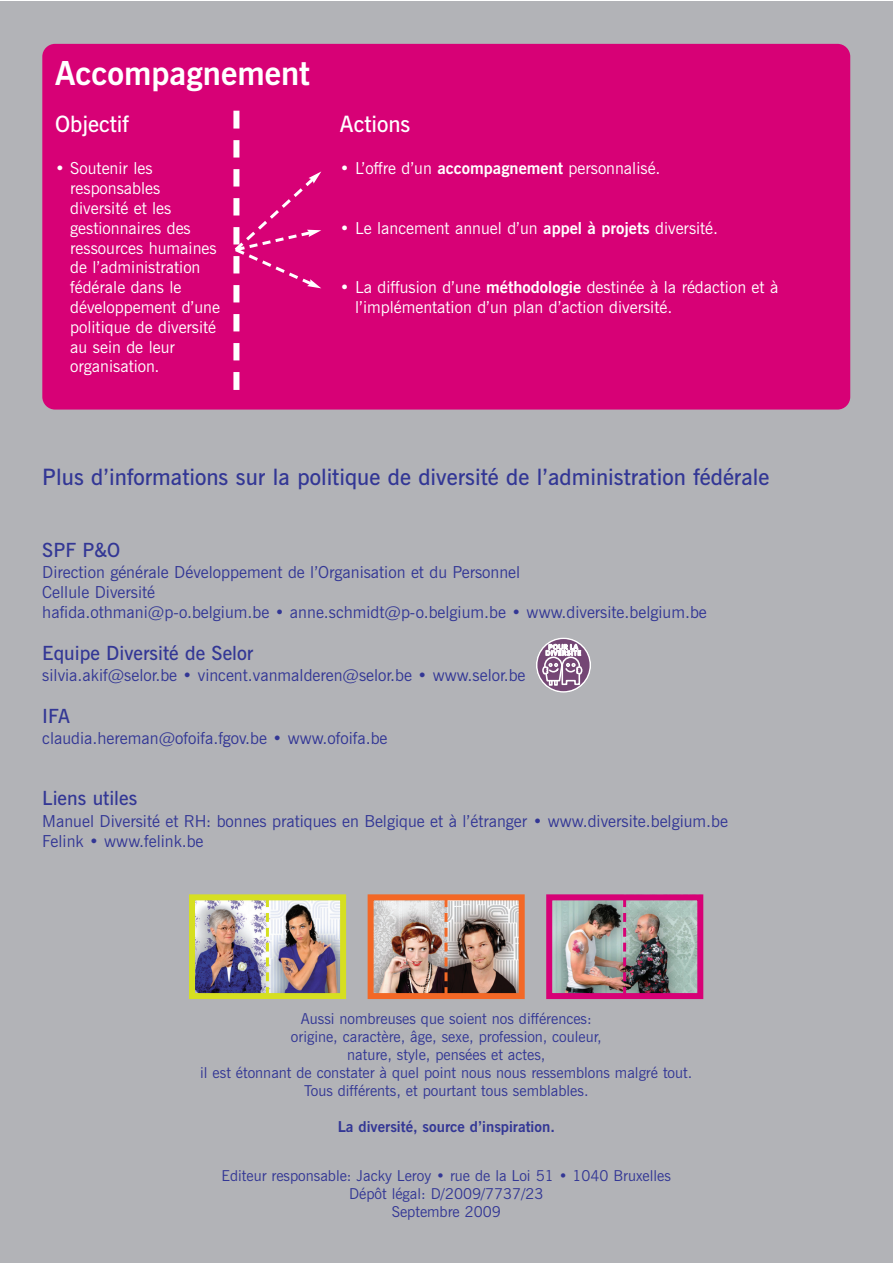
<style>
.page{position:relative;width:893px;height:1263px;background:#fff}
.page>*{position:absolute;margin:0;border:0;box-sizing:border-box;transform-origin:0 0}
.t1{font:700 33px "News Gothic BT";color:#fff}
.t2{font:600 22.5px "News Gothic BT";color:#333795}
.t3{font:600 22.5px "News Gothic BT";color:#fff}
.t4{font:600 19.5px "News Gothic BT";color:#333795}
.t5{font:16.5px/19.8px "News Gothic BT";color:#333795}
.t6{font:16.5px/19.8px "News Gothic BT";color:#fff}
.t7{font:15px/18px "News Gothic BT";color:#333795;text-align:center}
.t8{font:700 15px "News Gothic BT";color:#333795}
.s1{font-weight:700}
</style>
<div class="page">
<div style="left:0;top:1px;width:893px;height:1262px;background:#b2b3b7"></div>
<img style="left:626px;top:901px;width:70px;height:91px">
<div style="left:42px;top:44px;width:808px;height:366px;background:#d70176;border-radius:13px"></div>
<div style="left:233px;top:111px;width:6px;height:18px;background:#fff"></div>
<div style="left:233px;top:372px;width:6px;height:18px;background:#fff"></div>
<svg style="left:233px;top:140px;width:88px;height:221px"></svg>
<img style="left:196px;top:901px;width:143px;height:91px">
<div style="left:189px;top:894px;width:157px;height:105px;border:6px solid #d6df21"></div>
<svg style="left:266px;top:898px;width:3px;height:98px"></svg>
<img style="left:375px;top:901px;width:143px;height:91px">
<div style="left:368px;top:894px;width:157px;height:105px;border:6px solid #f36826"></div>
<svg style="left:444px;top:898px;width:3px;height:98px"></svg>
<img style="left:553px;top:901px;width:70px;height:91px">
<div style="left:546px;top:894px;width:157px;height:105px;border:6px solid #d70176"></div>
<svg style="left:623px;top:898px;width:3px;height:98px"></svg>
<svg style="left:537px;top:638px;width:53px;height:54px"></svg>
<div style="left:536px;top:637px;width:55px;height:56px;border:2px solid #fff;border-radius:50%"></div>
<svg style="left:542px;top:644px;width:40px;height:42px;background:#b198b1"></svg>
<h1 class="t1" style="left:55px;top:60px;width:256px">Accompagnement</h1>
<h2 class="t3" style="left:55px;top:115px;width:75px">Objectif</h2>
<p class="t6" style="left:70px;top:160px;width:151px;text-indent:-15px">• Soutenir les responsables diversité et les gestionnaires des ressources humaines de l’administration fédérale dans le développement d’une politique de diversité au sein de leur organisation.</p>
<h2 class="t3" style="left:340px;top:115px;width:72px">Actions</h2>
<p class="t6" style="left:340px;top:160px;width:322px">• L’offre d’un <span class="s1">accompagnement</span> personnalisé.</p>
<p class="t6" style="left:340px;top:219px;width:380px">• Le lancement annuel d’un <span class="s1">appel à projets</span> diversité.</p>
<p class="t6" style="left:355px;top:279px;width:425px;text-indent:-15px">• La diffusion d’une <span class="s1">méthodologie</span> destinée à la rédaction et à l’implémentation d’un plan d’action diversité.</p>
<h2 class="t2" style="left:42px;top:469px;width:729px">Plus d’informations sur la politique de diversité de l’administration fédérale</h2>
<p class="t4" style="left:42px;top:542px;width:80px">SPF P&amp;O</p>
<p class="t5" style="left:42px;top:564px;width:666px">Direction générale Développement de l’Organisation et du Personnel<br>Cellule Diversité<br>hafida.othmani@p-o.belgium.be • anne.schmidt@p-o.belgium.be • www.diversite.belgium.be</p>
<p class="t4" style="left:42px;top:645px;width:213px">Equipe Diversité de Selor</p>
<p class="t5" style="left:42px;top:666px;width:485px">silvia.akif@selor.be • vincent.vanmalderen@selor.be • www.selor.be</p>
<p class="t4" style="left:42px;top:708px;width:29px">IFA</p>
<p class="t5" style="left:42px;top:729px;width:347px">claudia.hereman@ofoifa.fgov.be • www.ofoifa.be</p>
<p class="t4" style="left:42px;top:791px;width:96px">Liens utiles</p>
<p class="t5" style="left:42px;top:812px;width:687px">Manuel Diversité et RH: bonnes pratiques en Belgique et à l’étranger • www.diversite.belgium.be<br>Felink • www.felink.be</p>
<p class="t7" style="left:200px;top:1010px;width:494px">Aussi nombreuses que soient nos différences:<br>origine, caractère, âge, sexe, profession, couleur,<br>nature, style, pensées et actes,<br>il est étonnant de constater à quel point nous nous ressemblons malgré tout.<br>Tous différents, et pourtant tous semblables.</p>
<p class="t8" style="left:338px;top:1120px;width:219px">La diversité, source d’inspiration.</p>
<p class="t7" style="left:222px;top:1168px;width:451px">Editeur responsable: Jacky Leroy • rue de la Loi 51 • 1040 Bruxelles<br>Dépôt légal: D/2009/7737/23<br>Septembre 2009</p>
</div>
